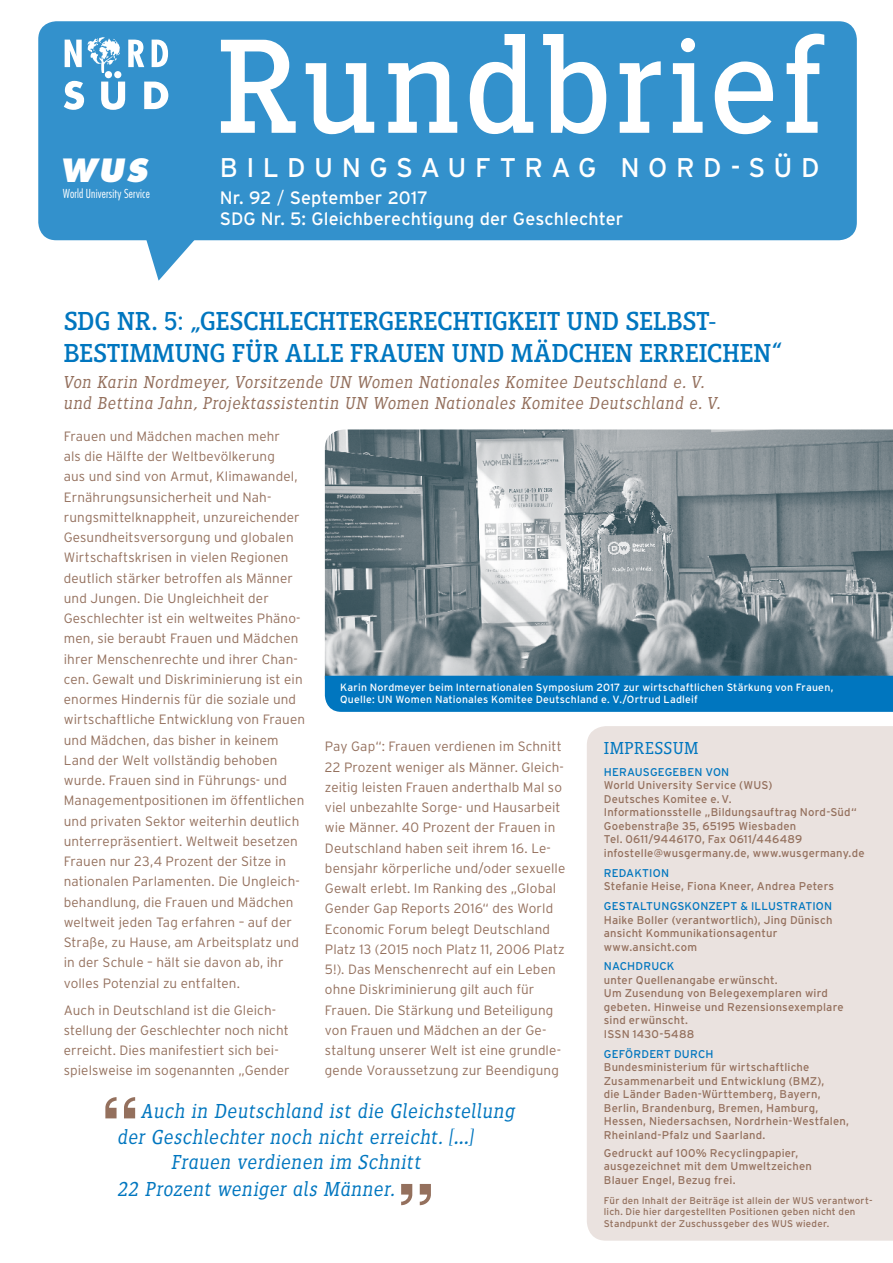
<style>
.page{position:relative;width:893px;height:1263px;background:#fff}
.page>*{position:absolute;margin:0;border:0;box-sizing:border-box;transform-origin:0 0}
.t1{font:139.5px "Siseriff LT Std";color:#fff}
.t2{font:italic 800 31.2px "Futura";color:#fff}
.t3{font:27px/32.4px "Siseriff LT Std";letter-spacing:.005em;color:#0076bf}
.t4{font:27px "Interstate";color:#fff}
.t5{font:italic 300 21px "Siseriff LT Std";letter-spacing:.02em;color:#0076bf}
.t6{font:italic 300 18px/21.6px "Siseriff LT Std";letter-spacing:.03em;color:#94705d}
.t7{font:18px/21px "Interstate";letter-spacing:.005em;color:#fff}
.t8{font:300 18px "Siseriff LT Std";letter-spacing:.02em;color:#0076bf}
.t9{font:300 13.5px/20.2px "Interstate";letter-spacing:.01em;color:#94705d}
.t10{font:300 condensed 12px "Futura";letter-spacing:.015em;color:#fff}
.t11{font:11.25px/13.5px "Interstate";letter-spacing:.015em;color:#94705d}
.t12{font:11.25px "Interstate";letter-spacing:.02em;color:#0076bf}
.t13{font:10.5px/12.6px "Interstate";letter-spacing:.02em;color:#fff}
.t14{font:9.75px/11.7px "Interstate";letter-spacing:.02em;color:#94705d}
.s1{font-weight:300}
</style>
<div class="page">
<div style="left:38px;top:21px;width:819px;height:219px;background:#3391cc;border-radius:18px"></div>
<svg style="left:145px;top:240px;width:55px;height:41px"></svg>
<div style="left:587px;top:726px;width:306px;height:515px;background:#eae2df"></div>
<img style="left:325px;top:429px;width:568px;height:247px">
<div style="left:325px;top:676px;width:568px;height:36px;background:#0076bf"></div>
<svg style="left:65px;top:40px;width:17px;height:27px"></svg>
<svg style="left:64px;top:81px;width:20px;height:29px"></svg>
<svg style="left:101px;top:39px;width:67px;height:71px"></svg>
<img style="left:87px;top:37px;width:43px;height:35px">
<svg style="left:124px;top:1097px;width:11px;height:21px"></svg>
<svg style="left:105px;top:1097px;width:12px;height:21px"></svg>
<svg style="left:401px;top:1184px;width:11px;height:21px"></svg>
<svg style="left:420px;top:1184px;width:11px;height:21px"></svg>
<h2 class="t2" style="left:60px;top:151px;width:89px">WUS</h2>
<p class="t10" style="left:63px;top:186px;width:88px">World University Service</p>
<h1 class="t1" style="left:217px;top:10px;width:609px">RUNDBRIEF</h1>
<h3 class="t4" style="left:220px;top:152px;width:597px">Bi ld ungsauft rag N ord -Süd</h3>
<h3 class="t7" style="left:220px;top:187px;width:405px">N r. 92 <span class="s1">/</span> September 2017<br>SDG N r. 5: Gleichberechtigung der Geschlechter</h3>
<h3 class="t3" style="left:64px;top:304px;width:720px">SDG NR. 5: „GESCHLECHTERGERECHTIGKEIT UND SELBST-<br>BESTIMMUNG FÜR ALLE FRAUEN UND MÄDCHEN ERREICHEN“</h3>
<h3 class="t6" style="left:64px;top:371px;width:658px">Von Karin Nordmeyer, Vorsitzende UN Women Nationales Komitee Deutschland e. V. und Bettina Jahn, Projektassistentin UN Women Nationales Komitee Deutschland e. V.</h3>
<p class="t9" style="left:64px;top:426px;width:243px">Frauen und Mädchen machen mehr<br>als die Hälfte der Weltbevölkerung<br>aus und sind von Armut, Klimawandel, Ernährungsunsicherheit und Nah&shy;rungsmittelknappheit, unzureichender Gesundheitsversorgung und globalen Wirtschaftskrisen in vielen Regionen deutlich stärker betroffen als Männer und Jungen. Die Ungleichheit der Geschlechter ist ein weltweites Phäno&shy;men, sie beraubt Frauen und Mädchen ihrer Menschenrechte und ihrer Chan&shy;cen. Gewalt und Diskriminierung ist ein enormes Hindernis für die soziale und wirtschaftliche Entwicklung von Frauen und Mädchen, das bisher in keinem Land der Welt vollständig behoben wurde. Frauen sind in Führungs- und Managementpositionen im öffentlichen und privaten Sektor weiterhin deutlich unterrepräsentiert. Weltweit besetzen Frauen nur 23,4 Prozent der Sitze in nationalen Parlamenten. Die Ungleich&shy;behandlung, die Frauen und Mädchen weltweit jeden Tag erfahren – auf der Straße, zu Hause, am Arbeitsplatz und in der Schule – hält sie davon ab, ihr volles Potenzial zu entfalten.</p>
<p class="t9" style="left:64px;top:1000px;width:227px">Auch in Deutschland ist die Gleich&shy;stellung der Geschlechter noch nicht erreicht. Dies manifestiert sich bei&shy;spielsweise im sogenannten „Gender</p>
<p class="t13" style="left:340px;top:680px;width:495px">Karin Nordmeyer beim Internationalen Symposium 2017 zur wirtschaftlichen Stärkung von Frauen,<br>Quelle: UN Women Nationales Komitee Deutschland e. V./Ortrud Ladleif</p>
<p class="t9" style="left:325px;top:736px;width:242px">Pay Gap“: Frauen verdienen im Schnitt 22 Prozent weniger als Männer. Gleich&shy;zeitig leisten Frauen anderthalb Mal so viel unbezahlte Sorge- und Hausarbeit wie Männer. 40 Prozent der Frauen in Deutschland haben seit ihrem 16. Le&shy;bensjahr körperliche und/oder sexuelle Gewalt erlebt. Im Ranking des „Global Gender Gap Reports 2016“ des World Economic Forum belegt Deutschland Platz 13 (2015 noch Platz 11, 2006 Platz 5!). Das Menschenrecht auf ein Leben ohne Diskriminierung gilt auch für Frauen. Die Stärkung und Beteiligung von Frauen und Mädchen an der Ge&shy;staltung unserer Welt ist eine grundle&shy;gende Voraussetzung zur Beendigung</p>
<h3 class="t8" style="left:604px;top:738px;width:96px">IMPRESSUM</h3>
<p class="t12" style="left:604px;top:765px;width:127px">Herausgegeben von</p>
<p class="t11" style="left:604px;top:778px;width:262px">World U niversity Service (WUS)<br>Deutsches Komitee e. V.<br>Informationsstelle „Bildungsauftrag Nord-Süd“ Goebenstraße 35, 65195 Wiesbaden<br>Tel. 0611/9446170, Fax 0611/446489 infostelle@wusgermany.de, www.wusgermany.de</p>
<p class="t12" style="left:604px;top:866px;width:67px">Redaktion</p>
<p class="t11" style="left:604px;top:879px;width:232px">Stefanie Heise, Fiona Kneer, Andrea Peters</p>
<p class="t12" style="left:604px;top:900px;width:230px">Gestaltungskonzept &amp; Illustration</p>
<p class="t11" style="left:604px;top:913px;width:230px">Haike Boller (verantwortlich), Jing Dünisch ansicht Kommunikationsagentur www.ansicht.com</p>
<p class="t12" style="left:604px;top:960px;width:72px">NACHDRUCK</p>
<p class="t11" style="left:604px;top:973px;width:241px">unter Quellenangabe erwünscht.<br>U m Zusendung von Belegexemplaren wird gebeten. Hinweise und Rezensionsexemplare sind erwünscht.<br>ISSN</p>
<p class="t11" style="left:633px;top:1027px;width:63px">1430-5488</p>
<p class="t12" style="left:604px;top:1047px;width:103px">Gefördert durch</p>
<p class="t11" style="left:604px;top:1060px;width:247px">Bundesministerium für wirtschaftliche Zusammenarbeit und Entwicklung (B MZ),<br>die Länder Baden-Württemberg, Bayern, Berlin, Brandenburg, Bremen, Hamburg, Hessen, N iedersachsen, Nordrhein-Westfalen, Rheinland-Pfalz und Saarland.</p>
<p class="t11" style="left:604px;top:1146px;width:210px">Gedruckt auf 100% Recyclingpapier, ausgezeichnet mit dem U mweltzeichen<br>Blauer Engel, Bezug frei.</p>
<p class="t14" style="left:604px;top:1194px;width:270px">Für den Inhalt der Beiträge ist allein der WUS verantwort&shy;lich. Die hier dargestellten Positionen geben nicht den<br>Standpunkt der Zuschussgeber des WUS wieder.</p>
<h3 class="t5" style="left:142px;top:1100px;width:375px">Auch in Deutschland ist die Gleichstellung</h3>
<h3 class="t5" style="left:118px;top:1125px;width:358px">der Geschlechter noch nicht erreicht. […]</h3>
<h3 class="t5" style="left:172px;top:1150px;width:251px">Frauen verdienen im Schnitt</h3>
<h3 class="t5" style="left:118px;top:1177px;width:278px">22 Prozent weniger als Männer.</h3>
</div>
